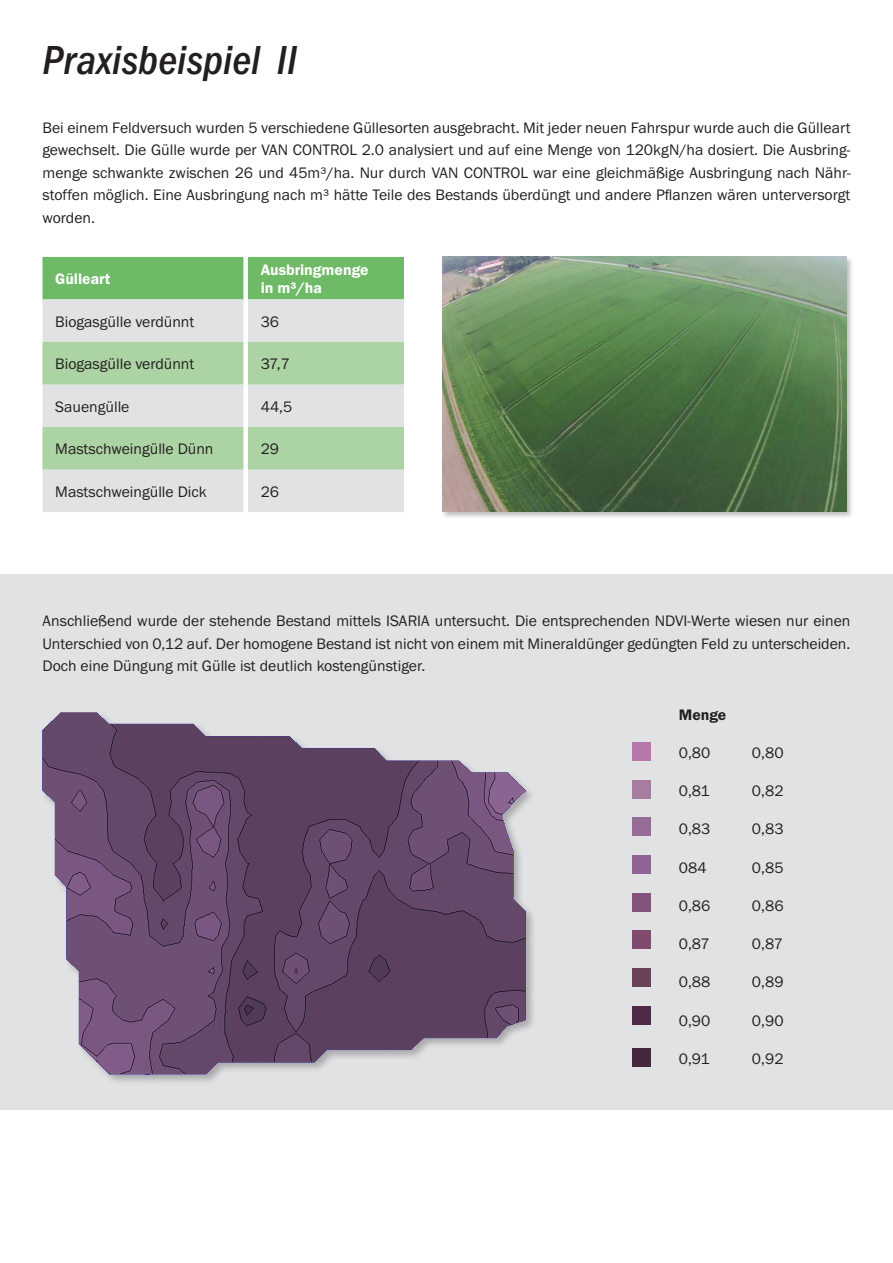
<style>
.page{position:relative;width:893px;height:1263px;background:#fff}
.page>*{position:absolute;margin:0;border:0;box-sizing:border-box;transform-origin:0 0}
.t1{font:italic 500 condensed 42px "Franklin Gothic";letter-spacing:.005em;color:#231f20}
.t2{font:15.75px/22.5px "Franklin Gothic Itc T";color:#231f20;text-align:justify}
.t3{font:600 15.75px/18px "Franklin Gothic Itc T";color:#fff}
.t4{font:600 15.75px "Franklin Gothic Itc T";color:#231f20}
</style>
<div class="page">
<div style="left:0;top:574px;width:893px;height:536px;background:#e1e2e4"></div>
<div style="left:40px;top:710px;width:497px;height:375px;background:#231f20;opacity:.3"></div>
<img style="left:40px;top:711px;width:497px;height:367px">
<div style="left:441px;top:255px;width:413px;height:264px;background:#231f20;opacity:.3"></div>
<img style="left:443px;top:257px;width:404px;height:254px">
<div style="left:43px;top:257px;width:361px;height:42px;background:#6eba66"></div>
<div style="left:43px;top:299px;width:361px;height:213px;background:#e1e2e4"></div>
<svg style="left:43px;top:342px;width:361px;height:127px;background:#bed8b9"></svg>
<div style="left:632px;top:742px;width:19px;height:19px;background:#b678aa"></div>
<div style="left:632px;top:780px;width:19px;height:18px;background:#a77d9f"></div>
<div style="left:632px;top:818px;width:19px;height:18px;background:#956d97"></div>
<div style="left:632px;top:855px;width:19px;height:19px;background:#8f6494"></div>
<div style="left:632px;top:893px;width:19px;height:18px;background:#83537d"></div>
<div style="left:632px;top:931px;width:19px;height:18px;background:#804b6e"></div>
<div style="left:632px;top:968px;width:19px;height:19px;background:#684257"></div>
<div style="left:632px;top:1006px;width:19px;height:18px;background:#4e2948"></div>
<div style="left:632px;top:1048px;width:19px;height:18px;background:#46283e"></div>
<h1 class="t1" style="left:43px;top:37px;width:256px">Praxisbeispiel II</h1>
<p class="t2" style="left:43px;top:116px;width:809px">Bei einem Feldversuch wurden 5 verschiedene Güllesorten ausgebracht. Mit jeder neuen Fahrspur wurde auch die Gülleart gewechselt. Die Gülle wurde per VAN CONTROL 2.0 analysiert und auf eine Menge von 120kgN/ha dosiert. Die Ausbring&shy;menge schwankte zwischen 26 und 45m³/ha. Nur durch VAN CONTROL war eine gleichmäßige Ausbringung nach Nähr&shy;stoffen möglich. Eine Ausbringung nach m³ hätte Teile des Bestands überdüngt und andere Pflanzen wären unterversorgt worden.</p>
<p class="t3" style="left:55px;top:270px;width:57px">Gülleart</p>
<p class="t3" style="left:261px;top:261px;width:109px">Ausbringmenge in m³/ha</p>
<p class="t2" style="left:55px;top:310px;width:141px">Biogasgülle verdünnt</p>
<p class="t2" style="left:261px;top:310px;width:20px">36</p>
<p class="t2" style="left:55px;top:353px;width:141px">Biogasgülle verdünnt</p>
<p class="t2" style="left:261px;top:353px;width:31px">37,7</p>
<p class="t2" style="left:55px;top:395px;width:76px">Sauengülle</p>
<p class="t2" style="left:261px;top:395px;width:33px">44,5</p>
<p class="t2" style="left:55px;top:438px;width:160px">Mastschweingülle Dünn</p>
<p class="t2" style="left:261px;top:438px;width:20px">29</p>
<p class="t2" style="left:55px;top:480px;width:153px">Mastschweingülle Dick</p>
<p class="t2" style="left:261px;top:480px;width:20px">26</p>
<p class="t2" style="left:43px;top:609px;width:809px">Anschließend wurde der stehende Bestand mittels ISARIA untersucht. Die entsprechenden NDVI-Werte wiesen nur einen Unterschied von 0,12 auf. Der homogene Bestand ist nicht von einem mit Mineraldünger gedüngten Feld zu unterscheiden.<br>Doch eine Düngung mit Gülle ist deutlich kostengünstiger.</p>
<p class="t4" style="left:679px;top:705px;width:49px">Menge</p>
<p class="t2" style="left:679px;top:741px;width:33px">0,80</p>
<p class="t2" style="left:752px;top:741px;width:33px">0,80</p>
<p class="t2" style="left:679px;top:779px;width:32px">0,81</p>
<p class="t2" style="left:752px;top:779px;width:33px">0,82</p>
<p class="t2" style="left:679px;top:818px;width:33px">0,83</p>
<p class="t2" style="left:752px;top:818px;width:33px">0,83</p>
<p class="t2" style="left:679px;top:856px;width:29px">084</p>
<p class="t2" style="left:752px;top:856px;width:33px">0,85</p>
<p class="t2" style="left:679px;top:894px;width:33px">0,86</p>
<p class="t2" style="left:752px;top:894px;width:33px">0,86</p>
<p class="t2" style="left:679px;top:932px;width:33px">0,87</p>
<p class="t2" style="left:752px;top:932px;width:33px">0,87</p>
<p class="t2" style="left:679px;top:971px;width:33px">0,88</p>
<p class="t2" style="left:752px;top:971px;width:33px">0,89</p>
<p class="t2" style="left:679px;top:1009px;width:33px">0,90</p>
<p class="t2" style="left:752px;top:1009px;width:33px">0,90</p>
<p class="t2" style="left:679px;top:1047px;width:32px">0,91</p>
<p class="t2" style="left:752px;top:1047px;width:33px">0,92</p>
</div>
